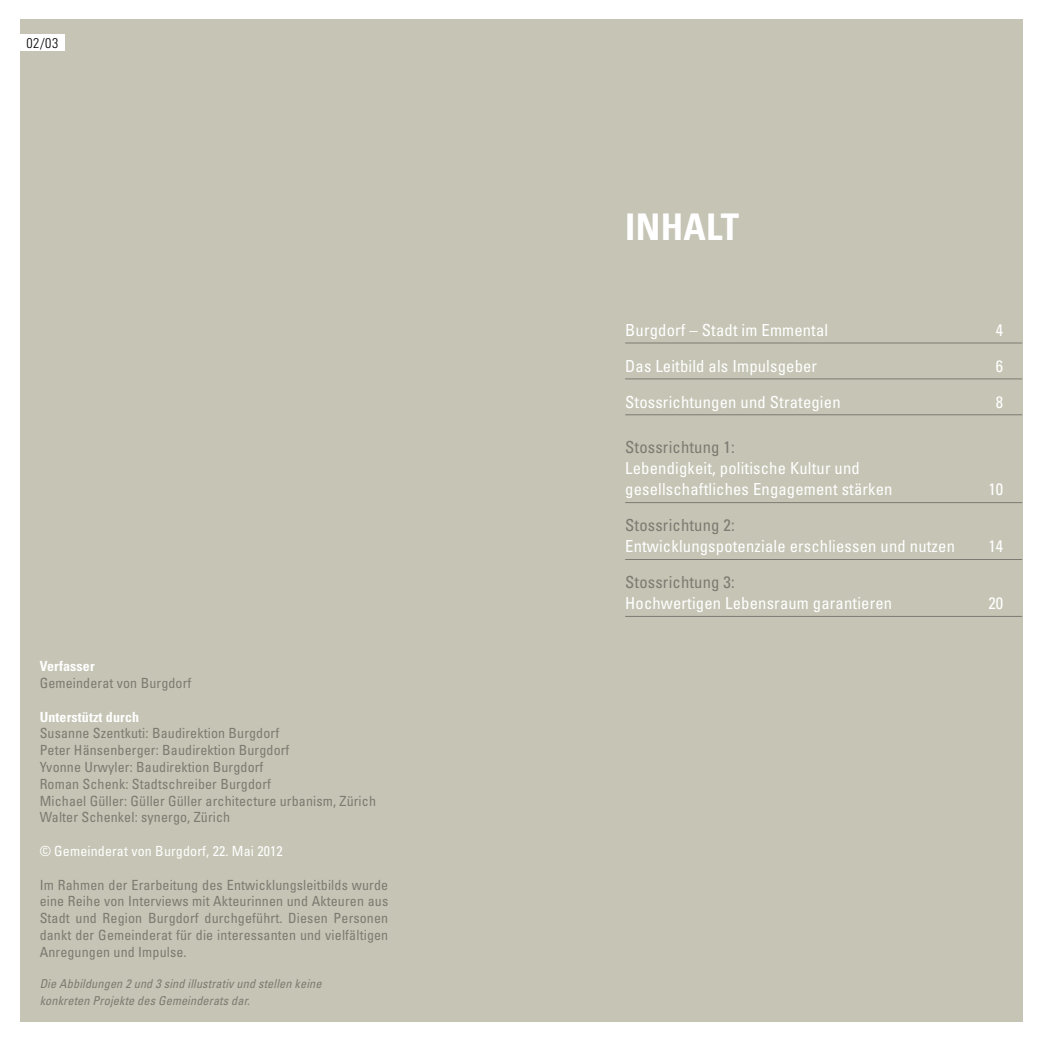
<style>
.page{position:relative;width:1042px;height:1042px;background:#fff}
.page>*{position:absolute;margin:0;border:0;box-sizing:border-box;transform-origin:0 0}
.t1{font:700 condensed 36.75px "Univers";color:#fff}
.t2{font:condensed 16.62px/21px "Univers";letter-spacing:.01em;color:#fff}
.t3{font:condensed 16.62px "Univers";letter-spacing:.01em;color:#7c7b72}
.t4{font:condensed 14px/16.8px "Univers";letter-spacing:.01em;color:#7c7b72}
.t5{font:condensed 14px "Univers";letter-spacing:.01em;color:#fff}
.t6{font:700 condensed 14px "Univers";letter-spacing:.01em;color:#fff}
.t7{font:condensed 14px "Univers";color:#000}
.t8{font:300 condensed 14px "Univers";color:#000}
.t9{font:italic condensed 12.25px/16.8px "Univers";letter-spacing:.01em;color:#7c7b72}
</style>
<div class="page">
<div style="left:20px;top:20px;width:1002px;height:1002px;background:#c6c4b4"></div>
<div style="left:0;top:35px;width:64px;height:16px;background:#fff"></div>
<hr style="left:625px;top:343px;width:397px;height:1px;background:#7c7b72">
<hr style="left:625px;top:379px;width:397px;height:1px;background:#7c7b72">
<hr style="left:625px;top:414px;width:397px;height:1px;background:#7c7b72">
<hr style="left:625px;top:502px;width:397px;height:1px;background:#7c7b72">
<hr style="left:625px;top:559px;width:397px;height:1px;background:#7c7b72">
<hr style="left:625px;top:616px;width:397px;height:1px;background:#7c7b72">
<p class="t8" style="left:27px;top:35px;width:20px">02/</p>
<p class="t7" style="left:30px;top:35px;width:30px">02/03</p>
<p class="t6" style="left:40px;top:657px;width:57px">Verfasser</p>
<p class="t4" style="left:40px;top:674px;width:153px">Gemeinderat von Burgdorf</p>
<p class="t6" style="left:40px;top:708px;width:101px">Unterstützt durch</p>
<p class="t4" style="left:40px;top:725px;width:338px">Susanne Szentkuti: Baudirektion Burgdorf<br>Peter Hänsenberger: Baudirektion Burgdorf<br>Yvonne Urwyler: Baudirektion Burgdorf<br>Roman Schenk: Stadtschreiber Burgdorf<br>Michael Güller: Güller Güller architecture urbanism, Zürich Walter Schenkel: synergo, Zürich</p>
<p class="t5" style="left:40px;top:842px;width:244px">© Gemeinderat von Burgdorf, 22. Mai 2012</p>
<p class="t4" style="left:40px;top:876px;width:350px;text-align:justify">Im Rahmen der Erarbeitung des Entwicklungsleitbilds wurde eine Reihe von Interviews mit Akteurinnen und Akteuren aus Stadt und Region Burgdorf durchgeführt. Diesen Personen dankt der Gemeinderat für die interessanten und vielfältigen Anregungen und Impulse.</p>
<p class="t9" style="left:40px;top:975px;width:283px">Die Abbildungen 2 und 3 sind illustrativ und stellen keine konkreten Projekte des Gemeinderats dar.</p>
<h1 class="t1" style="left:625px;top:204px;width:98px">IN HALT</h1>
<p class="t2" style="left:625px;top:319px;width:205px">Burgdorf – Stadt im Emmental</p>
<p class="t2" style="left:996px;top:319px;width:9px">4</p>
<p class="t2" style="left:625px;top:355px;width:193px">Das Leitbild als Impulsgeber</p>
<p class="t2" style="left:996px;top:355px;width:9px">6</p>
<p class="t2" style="left:625px;top:391px;width:217px">Stossrichtungen und Strategien</p>
<p class="t2" style="left:996px;top:391px;width:9px">8</p>
<p class="t3" style="left:625px;top:437px;width:111px">Stossrichtung 1:</p>
<p class="t2" style="left:625px;top:458px;width:269px">Lebendigkeit, politische Kultur und gesellschaftliches Engagement stärken</p>
<p class="t2" style="left:988px;top:479px;width:16px">10</p>
<p class="t3" style="left:625px;top:515px;width:111px">Stossrichtung 2:</p>
<p class="t2" style="left:625px;top:535px;width:331px">Entwicklungspotenziale erschliessen und nutzen</p>
<p class="t2" style="left:988px;top:535px;width:16px">14</p>
<p class="t3" style="left:625px;top:572px;width:111px">Stossrichtung 3:</p>
<p class="t2" style="left:625px;top:592px;width:268px">Hochwertigen Lebensraum garantieren</p>
<p class="t2" style="left:988px;top:592px;width:16px">20</p>
</div>
